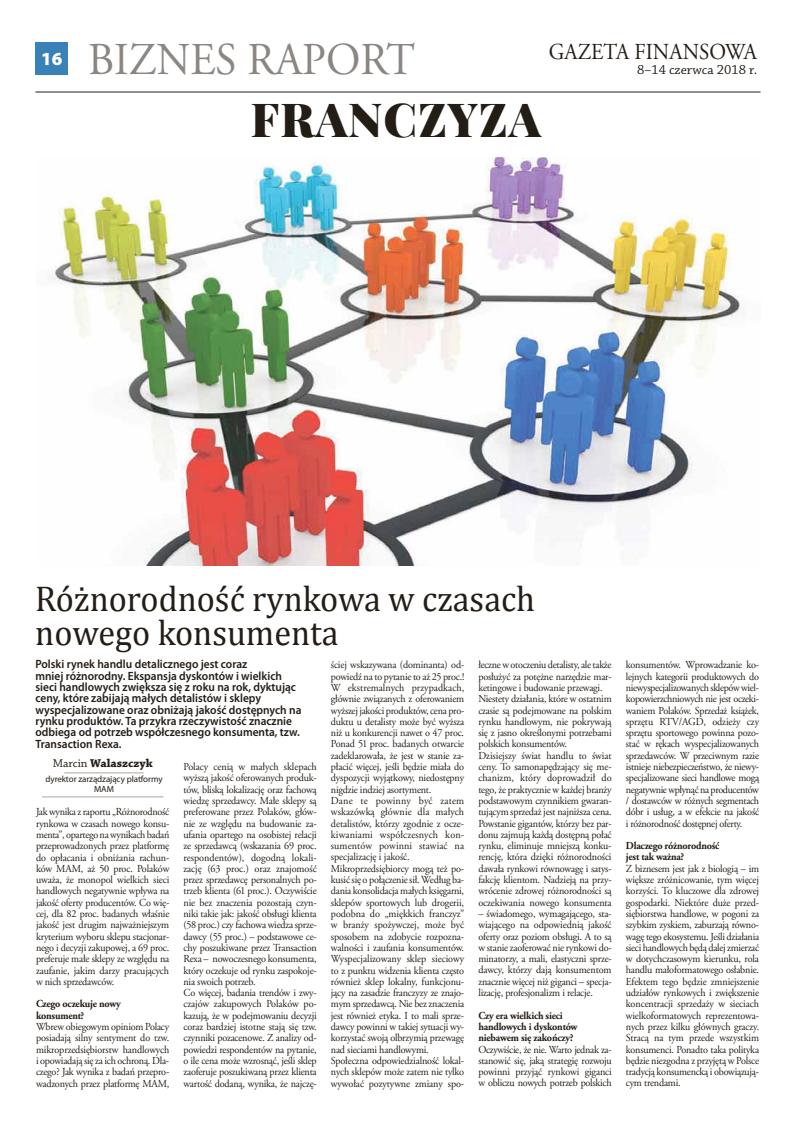
<style>
.page{position:relative;width:794px;height:1134px;background:#fff}
.page>*{position:absolute;margin:0;border:0;box-sizing:border-box;transform-origin:0 0}
.t1{font:900 47px "Playfair Display";letter-spacing:.025em;color:#241d16}
.t2{font:45.5px "Adobe Garamond Pro";color:#8c8682;scale:.95 1}
.t3{font:36px/34px "Cambria";color:#241d16;scale:.95 1}
.t4{font:22.8px "Adobe Garamond Pro";letter-spacing:.005em;color:#241d16;scale:.92 1}
.t5{font:900 18.5px "Myriad Pro";color:#fff}
.t6{font:13.9px "Chaparral Pro";color:#241d16}
.t7{font:600 12px/11.3px "Myriad Pro";color:#241d16;scale:.95 1}
.t8{font:700 12px "Chaparral Pro";color:#241d16}
.t9{font:10.7px/11.3px "Adobe Garamond Pro";letter-spacing:-.02em;color:#241d16;text-align:justify;scale:.95 1}
.t10{font:700 10.7px/11.3px "Adobe Garamond Pro";letter-spacing:-.02em;color:#241d16;scale:.95 1}
.t11{font:9px/10px "Myriad Pro";letter-spacing:-.01em;color:#241d16;text-align:center}
.s1{font-weight:400}
</style>
<div class="page">
<hr style="left:35px;top:92px;width:725px;height:1px;background:#241d16">
<div style="left:35px;top:43px;width:33px;height:32px;background:#3981b7"></div>
<hr style="left:64px;top:773px;width:80px;height:1px;background:#241d16">
<hr style="left:42px;top:797px;width:121px;height:1px;background:#241d16">
<img style="left:53px;top:157px;width:687px;height:409px">
<h2 class="t2" style="left:88px;top:41px;width:345px">Biznes RaPoRt</h2>
<h3 class="t5" style="left:41px;top:47px;width:23px">16</h3>
<h3 class="t4" style="left:549px;top:43px;width:228px">gazeta finansowa</h3>
<p class="t6" style="left:637px;top:61px;width:121px">8–14 czerwca 2018 r.</p>
<h1 class="t1" style="left:251px;top:94px;width:292px">FRANCZYZA</h1>
<h3 class="t3" style="left:35px;top:581px;width:527px">Różnorodność rynkowa w czasach nowego konsumenta</h3>
<p class="t7" style="left:35px;top:659px;width:281px">Polski rynek handlu detalicznego jest coraz<br>mniej różnorodny. Ekspansja dyskontów i wielkich sieci handlowych zwiększa się z roku na rok, dyktując ceny, które zabijają małych detalistów i sklepy wyspecjalizowane oraz obniżają jakość dostępnych na rynku produktów. Ta przykra rzeczywistość znacznie odbiega od potrzeb współczesnego konsumenta, tzw.<br>Transaction Rexa.</p>
<p class="t11" style="left:46px;top:775px;width:119px">dyrektor zarządzający platformy<br>MAM</p>
<p class="t9" style="left:331px;top:660px;width:142px;text-align:left">ściej wskazywana (dominanta) od&shy;powiedź na to pytanie to aż 25 proc.! w ekstremalnych przypadkach, głównie związanych z oferowaniem wyższej jakości produktów, cena pro&shy;duktu u detalisty może być wyższa niż u konkurencji nawet o 47 proc.<br>Ponad 51 proc. badanych otwarcie zadeklarowała, że jest w stanie za&shy;płacić więcej, jeśli będzie miała do dyspozycji wyjątkowy, niedostępny nigdzie indziej asortyment.<br>Dane te powinny być zatem wskazówką głównie dla małych detalistów, którzy zgodnie z ocze&shy;kiwaniami współczesnych kon&shy;sumentów powinni stawiać na specjalizację i jakość.<br>Mikroprzedsiębiorcy mogą też po&shy;kusić się o połączenie sił. według ba&shy;dania konsolidacja małych księgarni, sklepów sportowych lub drogerii, podobna do „miękkich franczyz” w branży spożywczej, może być sposobem na zdobycie rozpozna&shy;walności i zaufania konsumentów. wyspecjalizowany sklep sieciowy to z punktu widzenia klienta często również sklep lokalny, funkcjonu&shy;jący na zasadzie franczyzy ze znajo&shy;mym sprzedawcą. nie bez znaczenia jest również etyka. i to mali sprze&shy;dawcy powinni w takiej sytuacji wy&shy;korzystać swoją olbrzymią przewagę nad sieciami handlowymi. społeczna odpowiedzialność lokal&shy;nych sklepów może zatem nie tylko wywołać pozytywne zmiany spo-</p>
<p class="t9" style="left:478px;top:660px;width:142px;text-align:left">łeczne w otoczeniu detalisty, ale także posłużyć za potężne narzędzie mar&shy;ketingowe i budowanie przewagi. niestety działania, które w ostatnim czasie są podejmowane na polskim rynku handlowym, nie pokrywają się z jasno określonymi potrzebami polskich konsumentów.<br>Dzisiejszy świat handlu to świat ceny. to samonapędzający się me&shy;chanizm, który doprowadził do tego, że praktycznie w każdej branży podstawowym czynnikiem gwaran&shy;tującym sprzedaż jest najniższa cena.<br>Powstanie gigantów, którzy bez par&shy;donu zajmują każdą dostępną połać rynku, eliminuje mniejszą konku&shy;rencję, która dzięki różnorodności dawała rynkowi równowagę i satys&shy;fakcję klientom. nadzieją na przy&shy;wrócenie zdrowej różnorodności są oczekiwania nowego konsumenta</p>
<p class="t8" style="left:53px;top:759px;width:101px"><span class="s1">Marcin</span> Walaszczyk</p>
<p class="t9" style="left:183px;top:762px;width:142px;text-align:left">Polacy cenią w małych sklepach wyższą jakość oferowanych produk&shy;tów, bliską lokalizację oraz fachową wiedzę sprzedawcy. Małe sklepy są preferowane przez Polaków, głów&shy;nie ze względu na budowanie za&shy;ufania opartego na osobistej relacji ze sprzedawcą (wskazania 69 proc. respondentów), dogodną lokali&shy;zację (63 proc.) oraz znajomość przez sprzedawcę personalnych po&shy;trzeb klienta (61 proc.). oczywiście nie bez znaczenia pozostają czyn&shy;niki takie jak: jakość obsługi klienta (58 proc.) czy fachowa wiedza sprze&shy;dawcy (55 proc.) – podstawowe ce&shy;chy poszukiwane przez transaction Rexa – nowoczesnego konsumenta, który oczekuje od rynku zaspokoje&shy;nia swoich potrzeb.<br>Co więcej, badania trendów i zwy&shy;czajów zakupowych Polaków po&shy;kazują, że w podejmowaniu decyzji coraz bardziej istotne stają się tzw. czynniki pozacenowe. z analizy od&shy;powiedzi respondentów na pytanie, o ile cena może wzrosnąć, jeśli sklep zaoferuje poszukiwaną przez klienta wartość dodaną, wynika, że najczę-</p>
<p class="t9" style="left:36px;top:807px;width:142px">Jak wynika z raportu „Różnorodność rynkowa w czasach nowego konsu&shy;menta”, opartego na wynikach badań przeprowadzonych przez platformę do opłacania i obniżania rachun&shy;ków MaM, aż 50 proc. Polaków uważa, że monopol wielkich sieci handlowych negatywnie wpływa na jakość oferty producentów. Co wię&shy;cej, dla 82 proc. badanych właśnie jakość jest drugim najważniejszym kryterium wyboru sklepu stacjonar&shy;nego i decyzji zakupowej, a 69 proc. preferuje małe sklepy ze względu na zaufanie, jakim darzy pracujących w nich sprzedawców.</p>
<p class="t10" style="left:36px;top:999px;width:91px">Czego oczekuje nowy konsument?</p>
<p class="t9" style="left:36px;top:1022px;width:142px">wbrew obiegowym opiniom Polacy posiadają silny sentyment do tzw. mikroprzedsiębiorstw handlowych i opowiadają się za ich ochroną. Dla&shy;czego? Jak wynika z badań przepro&shy;wadzonych przez platformę MaM,</p>
<p class="t9" style="left:478px;top:909px;width:142px">– świadomego, wymagającego, sta&shy;wiającego na odpowiednią jakość oferty oraz poziom obsługi. a to są w stanie zaoferować nie rynkowi do&shy;minatorzy, a mali, elastyczni sprze&shy;dawcy, którzy dają konsumentom znacznie więcej niż giganci – specja&shy;lizację, profesjonalizm i relacje.</p>
<p class="t10" style="left:478px;top:1011px;width:106px">Czy era wielkich sieci handlowych i dyskontów niebawem się zakończy?</p>
<p class="t9" style="left:478px;top:1044px;width:142px">oczywiście, że nie. warto jednak za&shy;stanowić się, jaką strategię rozwoju powinni przyjąć rynkowi giganci w obliczu nowych potrzeb polskich</p>
<p class="t9" style="left:626px;top:660px;width:142px">konsumentów. wprowadzanie ko&shy;lejnych kategorii produktowych do niewyspecjalizowanych sklepów wiel&shy;kopowierzchniowych nie jest oczeki&shy;waniem Polaków. sprzedaż książek, sprzętu RtV/agD, odzieży czy sprzętu sportowego powinna pozo&shy;stać w rękach wyspecjalizowanych sprzedawców. w przeciwnym razie istnieje niebezpieczeństwo, że niewy&shy;specjalizowane sieci handlowe mogą negatywnie wpłynąć na producentów / dostawców w różnych segmentach dóbr i usług, a w efekcie na jakość i różnorodność dostępnej oferty.</p>
<p class="t10" style="left:626px;top:841px;width:100px">Dlaczego różnorodność jest tak ważna?</p>
<p class="t9" style="left:626px;top:864px;width:142px">z biznesem jest jak z biologią – im większe zróżnicowanie, tym więcej korzyści. to kluczowe dla zdrowej gospodarki. niektóre duże przed&shy;siębiorstwa handlowe, w pogoni za szybkim zyskiem, zaburzają równo&shy;wagę tego ekosystemu. Jeśli działania sieci handlowych będą dalej zmierzać w dotychczasowym kierunku, rola handlu małoformatowego osłabnie. efektem tego będzie zmniejszenie udziałów rynkowych i zwiększenie koncentracji sprzedaży w sieciach wielkoformatowych reprezentowa&shy;nych przez kilku głównych graczy. stracą na tym przede wszystkim konsumenci. Ponadto taka polityka będzie niezgodna z przyjętą w Polsce tradycją konsumencką i obowiązują&shy;cym trendami.</p>
</div>
